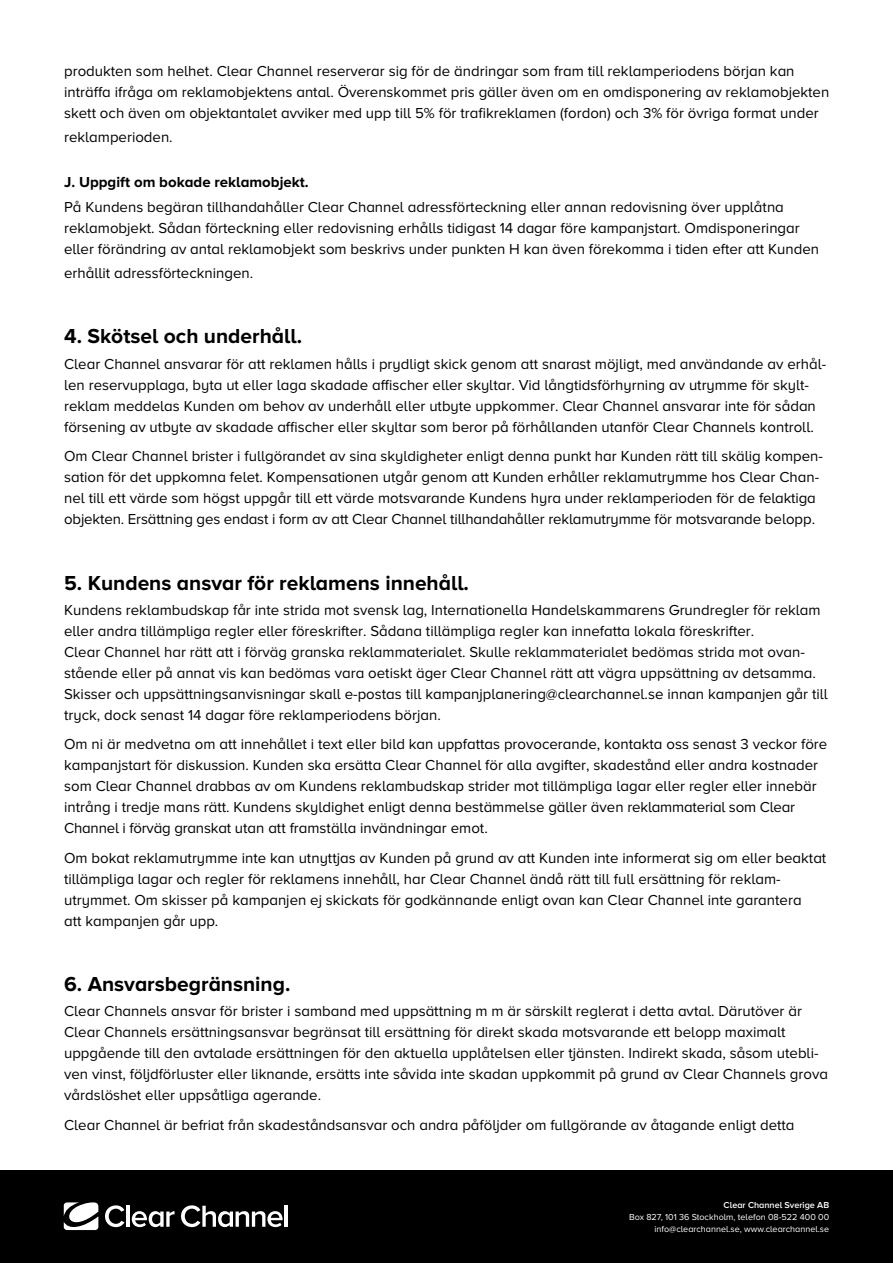
<style>
.page{position:relative;width:893px;height:1263px;background:#fff}
.page>*{position:absolute;margin:0;border:0;box-sizing:border-box;transform-origin:0 0}
.t1{font:700 21px "Proxima Nova A";color:#000}
.t2{font:15px/21px "Proxima Nova A";color:#000}
.t3{font:700 15px "Proxima Nova A";color:#000}
.t4{font:9px/12px "Proxima Nova A";color:#fff;text-align:right}
.t5{font:600 9px "Proxima Nova A";color:#fff}
</style>
<div class="page">
<div style="left:0;top:1170px;width:893px;height:93px;background:#000"></div>
<svg style="left:105px;top:1205px;width:19px;height:22px"></svg>
<hr style="left:127px;top:1206px;width:3px;height:21px;background:#fff">
<svg style="left:132px;top:1211px;width:43px;height:16px"></svg>
<svg style="left:181px;top:1205px;width:102px;height:22px"></svg>
<hr style="left:285px;top:1206px;width:3px;height:21px;background:#fff">
<svg style="left:64px;top:1202px;width:34px;height:28px"></svg>
<p class="t2" style="left:64px;top:60px;width:767px">produkten som helhet. Clear Channel reserverar sig för de ändringar som fram till reklamperiodens början kan inträffa ifråga om reklamobjektens antal. Överenskommet pris gäller även om en omdisponering av reklamobjekten skett och även om objektantalet avviker med upp till 5% för trafikreklamen (fordon) och 3% för övriga format under</p>
<p class="t2" style="left:64px;top:126px;width:110px">reklamperioden.</p>
<p class="t3" style="left:64px;top:173px;width:246px">J. Uppgift om bokade reklamobjekt.</p>
<p class="t2" style="left:64px;top:196px;width:756px">På Kundens begäran tillhandahåller Clear Channel adressförteckning eller annan redovisning över upplåtna reklamobjekt. Sådan förteckning eller redovisning erhålls tidigast 14 dagar före kampanjstart. Omdisponeringar eller förändring av antal reklamobjekt som beskrivs under punkten H kan även förekomma i tiden efter att Kunden</p>
<p class="t2" style="left:64px;top:262px;width:191px">erhållit adressförteckningen.</p>
<h1 class="t1" style="left:64px;top:324px;width:239px">4. Skötsel och underhåll.</h1>
<p class="t2" style="left:64px;top:353px;width:764px">Clear Channel ansvarar för att reklamen hålls i prydligt skick genom att snarast möjligt, med användande av erhål&shy;len reservupplaga, byta ut eller laga skadade affischer eller skyltar. Vid långtidsförhyrning av utrymme för skylt&shy;reklam meddelas Kunden om behov av underhåll eller utbyte uppkommer. Clear Channel ansvarar inte för sådan försening av utbyte av skadade affischer eller skyltar som beror på förhållanden utanför Clear Channels kontroll.</p>
<p class="t2" style="left:64px;top:445px;width:759px">Om Clear Channel brister i fullgörandet av sina skyldigheter enligt denna punkt har Kunden rätt till skälig kompen&shy;sation för det uppkomna felet. Kompensationen utgår genom att Kunden erhåller reklamutrymme hos Clear Chan&shy;nel till ett värde som högst uppgår till ett värde motsvarande Kundens hyra under reklamperioden för de felaktiga objekten. Ersättning ges endast i form av att Clear Channel tillhandahåller reklamutrymme för motsvarande belopp.</p>
<h1 class="t1" style="left:64px;top:570px;width:406px">5. Kundens ansvar för reklamens innehåll.</h1>
<p class="t2" style="left:64px;top:599px;width:765px">Kundens reklambudskap får inte strida mot svensk lag, Internationella Handelskammarens Grundregler för reklam eller andra tillämpliga regler eller föreskrifter. Sådana tillämpliga regler kan innefatta lokala föreskrifter.<br>Clear Channel har rätt att i förväg granska reklammaterialet. Skulle reklammaterialet bedömas strida mot ovan&shy;stående eller på annat vis kan bedömas vara oetiskt äger Clear Channel rätt att vägra uppsättning av detsamma.<br>Skisser och uppsättningsanvisningar skall e-postas till kampanjplanering@clearchannel.se innan kampanjen går till tryck, dock senast 14 dagar före reklamperiodens början.</p>
<p class="t2" style="left:64px;top:734px;width:765px">Om ni är medvetna om att innehållet i text eller bild kan uppfattas provocerande, kontakta oss senast 3 veckor före kampanjstart för diskussion. Kunden ska ersätta Clear Channel för alla avgifter, skadestånd eller andra kostnader som Clear Channel drabbas av om Kundens reklambudskap strider mot tillämpliga lagar eller regler eller innebär intrång i tredje mans rätt. Kundens skyldighet enligt denna bestämmelse gäller även reklammaterial som Clear Channel i förväg granskat utan att framställa invändningar emot.</p>
<p class="t2" style="left:64px;top:847px;width:764px">Om bokat reklamutrymme inte kan utnyttjas av Kunden på grund av att Kunden inte informerat sig om eller beaktat tillämpliga lagar och regler för reklamens innehåll, har Clear Channel ändå rätt till full ersättning för reklam&shy;utrymmet. Om skisser på kampanjen ej skickats för godkännande enligt ovan kan Clear Channel inte garantera<br>att kampanjen går upp.</p>
<h1 class="t1" style="left:64px;top:972px;width:228px">6. Ansvarsbegränsning.</h1>
<p class="t2" style="left:64px;top:1001px;width:765px">Clear Channels ansvar för brister i samband med uppsättning m m är särskilt reglerat i detta avtal. Därutöver är Clear Channels ersättningsansvar begränsat till ersättning för direkt skada motsvarande ett belopp maximalt uppgående till den avtalade ersättningen för den aktuella upplåtelsen eller tjänsten. Indirekt skada, såsom utebli&shy;ven vinst, följdförluster eller liknande, ersätts inte såvida inte skadan uppkommit på grund av Clear Channels grova vårdslöshet eller uppsåtliga agerande.</p>
<p class="t2" style="left:64px;top:1114px;width:732px">Clear Channel är befriat från skadeståndsansvar och andra påföljder om fullgörande av åtagande enligt detta</p>
<p class="t5" style="left:724px;top:1199px;width:107px">Clear Channel Sverige AB</p>
<p class="t4" style="left:629px;top:1210px;width:201px">Box 827, 101 36 Stockholm, telefon 08-522 400 00 info@clearchannel.se, www.clearchannel.se</p>
</div>
